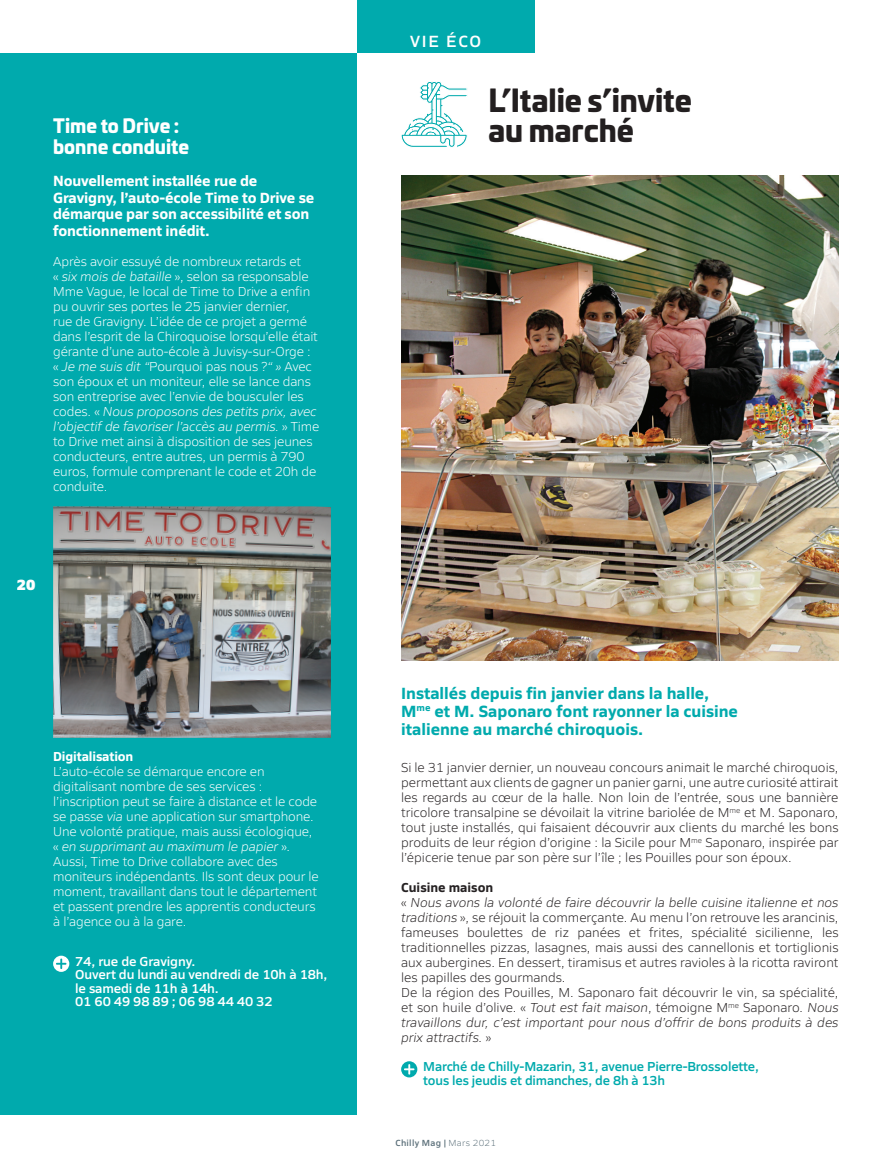
<style>
.page{position:relative;width:894px;height:1173px;background:#fff}
.page>*{position:absolute;margin:0;border:0;box-sizing:border-box;transform-origin:0 0}
.t1{font:900 30px/30px "Univia Pro";color:#231f20}
.t2{font:900 18.75px/21px "Univia Pro";color:#fff}
.t3{font:700 16.5px/18px "Siro";color:#00aaad}
.t4{font:600 16.5px "Siro";letter-spacing:.1em;color:#fff}
.t5{font:700 15px/16.5px "Siro";letter-spacing:-.01em;color:#fff}
.t6{font:800 15px "Siro";color:#fff}
.t7{font:300 13.2px/15px "Siro";color:#231f20;text-align:justify}
.t8{font:300 13.2px/15px "Siro";letter-spacing:-.01em;color:#fff}
.t9{font:600 13.2px/13.5px "Siro";letter-spacing:-.01em;color:#fff}
.t10{font:600 13.2px/13.5px "Siro";letter-spacing:-.01em;color:#00aaad}
.t11{font:700 13.2px "Siro";letter-spacing:-.01em;color:#fff}
.t12{font:600 9px "Siro";letter-spacing:.03em;color:#5c707a}
.s1{font-style:italic}
.s2{font-weight:700}
.s3{font-weight:300}
</style>
<div class="page">
<div style="left:0;top:53px;width:357px;height:1061px;background:#00aaad"></div>
<img style="left:401px;top:175px;width:437px;height:485px">
<div style="left:357px;top:0;width:177px;height:53px;background:#00aaad"></div>
<svg style="left:401px;top:1061px;width:16px;height:16px"></svg>
<svg style="left:53px;top:955px;width:16px;height:16px"></svg>
<img style="left:53px;top:506px;width:278px;height:231px">
<svg style="left:401px;top:82px;width:67px;height:66px"></svg>
<h2 class="t2" style="left:53px;top:114px;width:137px">Time to Drive : bonne conduite</h2>
<p class="t5" style="left:53px;top:171px;width:263px">Nouvellement installée rue de Gravigny, l’auto-école Time to Drive se démarque par son accessibilité et son fonctionnement inédit.</p>
<p class="t8" style="left:53px;top:253px;width:268px">Après avoir essuyé de nombreux retards et<br>« <span class="s1">six mois de bataille</span> », selon sa responsable Mme Vague, le local de Time to Drive a enfin pu ouvrir ses portes le 25 janvier dernier,<br>rue de Gravigny. L’idée de ce projet a germé dans l’esprit de la Chiroquoise lorsqu’elle était gérante d’une auto-école à Juvisy-sur-Orge : « <span class="s1">Je me suis dit “</span>Pourquoi pas nous ?<span class="s1">“ »</span> Avec son époux et un moniteur, elle se lance dans son entreprise avec l’envie de bousculer les codes. « <span class="s1">Nous proposons des petits prix, avec l’objectif de favoriser l’accès au permis.</span> » Time to Drive met ainsi à disposition de ses jeunes conducteurs, entre autres, un permis à 790 euros, formule comprenant le code et 20h de conduite.</p>
<p class="t6" style="left:17px;top:572px;width:21px">20</p>
<p class="t11" style="left:53px;top:746px;width:82px">Digitalisation</p>
<p class="t8" style="left:53px;top:762px;width:267px">L’auto-école se démarque encore en digitalisant nombre de ses services : l’inscription peut se faire à distance et le code se passe <span class="s1">via</span> une application sur smartphone.<br>Une volonté pratique, mais aussi écologique, « <span class="s1">en supprimant au maximum le papier</span> ».<br>Aussi, Time to Drive collabore avec des moniteurs indépendants. Ils sont deux pour le moment, travaillant dans tout le département et passent prendre les apprentis conducteurs à l’agence ou à la gare.</p>
<p class="t9" style="left:75px;top:953px;width:254px">74, rue de Gravigny.<br>Ouvert du lundi au vendredi de 10h à 18h, le samedi de 11h à 14h.<br>01 60 49 98 89 ; 06 98 44 40 32</p>
<p class="t4" style="left:410px;top:28px;width:72px">vie éco</p>
<h1 class="t1" style="left:488px;top:84px;width:205px">L’Italie s’invite au marché</h1>
<p class="t3" style="left:401px;top:682px;width:338px">Installés depuis fin janvier dans la halle,<br>M<sup>me</sup> et M. Saponaro font rayonner la cuisine italienne au marché chiroquois.</p>
<p class="t7" style="left:401px;top:759px;width:439px">Si le 31 janvier dernier, un nouveau concours animait le marché chiroquois, permettant aux clients de gagner un panier garni, une autre curiosité attirait les regards au cœur de la halle. Non loin de l’entrée, sous une bannière tricolore transalpine se dévoilait la vitrine bariolée de M<sup>me</sup> et M. Saponaro, tout juste installés, qui faisaient découvrir aux clients du marché les bons produits de leur région d’origine : la Sicile pour M<sup>me</sup> Saponaro, inspirée par l’épicerie tenue par son père sur l’île ; les Pouilles pour son époux.</p>
<p class="t7" style="left:401px;top:879px;width:439px;text-align:left"><span class="s2">Cuisine maison<br></span>« <span class="s1">Nous avons la volonté de faire découvrir la belle cuisine italienne et nos traditions</span> », se réjouit la commerçante. Au menu l’on retrouve les arancinis, fameuses boulettes de riz panées et frites, spécialité sicilienne, les traditionnelles pizzas, lasagnes, mais aussi des cannellonis et tortiglionis aux aubergines. En dessert, tiramisus et autres ravioles à la ricotta raviront les papilles des gourmands.<br>De la région des Pouilles, M. Saponaro fait découvrir le vin, sa spécialité, et son huile d’olive. « <span class="s1">Tout est fait maison</span>, témoigne M<sup>me</sup> Saponaro<span class="s1">. Nous travaillons dur, c’est important pour nous d’offrir de bons produits à des prix attractifs.</span> »</p>
<p class="t10" style="left:423px;top:1059px;width:337px">Marché de Chilly-Mazarin, 31, avenue Pierre-Brossolette, tous les jeudis et dimanches, de 8h à 13h</p>
<p class="t12" style="left:395px;top:1135px;width:102px">Chilly Mag <span class="s3">Mars 2021</span></p>
</div>
